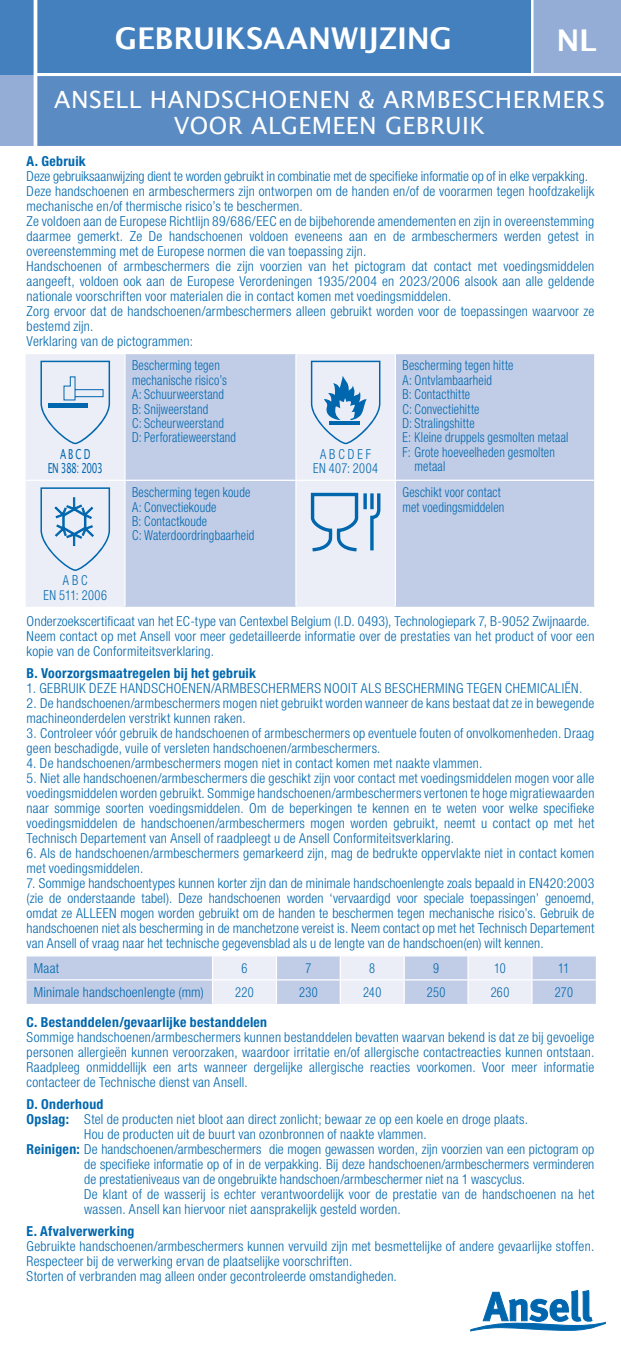
<style>
.page{position:relative;width:621px;height:1347px;background:#fff}
.page>*{position:absolute;margin:0;border:0;box-sizing:border-box;transform-origin:0 0}
.t1{font:700 30px "Lucida Grande";letter-spacing:-.01em;color:#fff}
.t2{font:23.75px/26.2px "Lucida Grande";letter-spacing:.02em;color:#fff;text-align:center}
.t3{font:300 condensed 13.75px/15px "Helvetica Neue LT Std";letter-spacing:.015em;color:#0067ae}
.t4{font:300 condensed 13.75px/14.2px "Helvetica Neue LT Std";letter-spacing:.015em;color:#0067ae;scale:.9 1}
.t5{font:700 condensed 13.75px "Helvetica Neue LT Std";letter-spacing:.025em;color:#0067ae}
.t6{font:300 condensed 13.75px "Helvetica Neue LT Std";letter-spacing:.035em;color:#0067ae}
.t7{font:13.75px/14.5px "Lucida Grande";letter-spacing:-.045em;color:#0067ae;text-align:center;scale:.65 1}
.t8{font:300 condensed 13.75px/14.2px "Helvetica Neue LT Std";letter-spacing:.04em;color:#0067ae;text-align:center;scale:.9 1}
.t9{font:300 condensed 13.75px/14.2px "Helvetica Neue LT Std";letter-spacing:.035em;color:#0067ae;text-align:center;scale:.9 1}
.s1{font-weight:700}
</style>
<div class="page">
<div style="left:0;top:0;width:620px;height:146px;background:#94add6"></div>
<div style="left:0;top:0;width:35px;height:75px;background:#4380bd"></div>
<div style="left:37px;top:76px;width:583px;height:70px;background:#5a8bc3"></div>
<div style="left:37px;top:0;width:493px;height:74px;background:#4380bd"></div>
<hr style="left:34px;top:0;width:3px;height:146px;background:#fff">
<hr style="left:35px;top:74px;width:585px;height:2px;background:#fff">
<hr style="left:530px;top:0;width:3px;height:75px;background:#fff">
<hr style="left:620px;top:0;width:1px;height:146px;background:#94add6">
<div style="left:26px;top:354px;width:99px;height:253px;background:#eceef7"></div>
<svg style="left:125px;top:354px;width:469px;height:253px;background:#c7d1e9"></svg>
<hr style="left:593px;top:354px;width:2px;height:125px;background:#fff">
<hr style="left:26px;top:479px;width:99px;height:2px;background:#fff">
<hr style="left:124px;top:354px;width:1px;height:125px;background:#fff">
<hr style="left:125px;top:479px;width:171px;height:2px;background:#fff">
<hr style="left:124px;top:481px;width:1px;height:125px;background:#fff">
<hr style="left:295px;top:354px;width:1px;height:125px;background:#fff">
<hr style="left:394px;top:354px;width:1px;height:125px;background:#fff">
<hr style="left:296px;top:479px;width:99px;height:2px;background:#fff">
<hr style="left:295px;top:481px;width:1px;height:125px;background:#fff">
<hr style="left:395px;top:479px;width:200px;height:2px;background:#fff">
<hr style="left:394px;top:481px;width:1px;height:125px;background:#fff">
<hr style="left:593px;top:481px;width:2px;height:125px;background:#fff">
<svg style="left:40px;top:361px;width:70px;height:83px;background:#cfddee"></svg>
<svg style="left:310px;top:361px;width:70px;height:83px;background:#b9d1e7"></svg>
<svg style="left:40px;top:487px;width:70px;height:84px;background:#c7d9eb"></svg>
<svg style="left:310px;top:493px;width:70px;height:58px;background:#b3cde5"></svg>
<svg style="left:27px;top:956px;width:568px;height:47px;background:#d0d9ec"></svg>
<hr style="left:27px;top:979px;width:185px;height:1px;background:#fff">
<hr style="left:212px;top:979px;width:64px;height:1px;background:#fff">
<hr style="left:276px;top:979px;width:64px;height:1px;background:#fff">
<hr style="left:340px;top:979px;width:64px;height:1px;background:#fff">
<hr style="left:404px;top:979px;width:63px;height:1px;background:#fff">
<hr style="left:467px;top:979px;width:64px;height:1px;background:#fff">
<hr style="left:531px;top:979px;width:64px;height:1px;background:#fff">
<svg style="left:470px;top:1290px;width:134px;height:40px"></svg>
<h1 class="t1" style="left:115px;top:21px;width:338px">GEBRUIKSAANWIJZING</h1>
<h1 class="t1" style="left:556px;top:23px;width:42px">NL</h1>
<h2 class="t2" style="left:54px;top:87px;width:552px">ANSELLÊ HANDSCHOENENÊ &amp;Ê ARMBESCHERMERSÊ<br>VOORÊ ALGEMEENÊ GEBRUIK</h2>
<p class="t5" style="left:27px;top:153px;width:61px">A. Gebruik</p>
<p class="t3" style="left:27px;top:168px;width:568px">Deze gebruiksaanwijzing dient te worden gebruikt in combinatie met de specifieke informatie op of in elke verpakking.<br>Deze handschoenen en armbeschermers zijn ontworpen om de handen en/of de voorarmen tegen hoofdzakelijk mechanische en/of thermische risico’s te beschermen.<br>Ze voldoen aan de Europese Richtlijn 89/686/EEC en de bijbehorende amendementen en zijn in overeenstemming daarmee gemerkt. Ze De handschoenen voldoen eveneens aan en de armbeschermers werden getest in overeenstemming met de Europese normen die van toepassing zijn.<br>Handschoenen of armbeschermers die zijn voorzien van het pictogram dat contact met voedingsmiddelen aangeeft, voldoen ook aan de Europese Verordeningen 1935/2004 en 2023/2006 alsook aan alle geldende nationale voorschriften voor materialen die in contact komen met voedingsmiddelen.<br>Zorg ervoor dat de handschoenen/armbeschermers alleen gebruikt worden voor de toepassingen waarvoor ze bestemd zijn.<br>Verklaring van de pictogrammen:</p>
<p class="t7" style="left:48px;top:447px;width:86px">AÊ BÊ CÊ D<br>ENÊ 388:Ê 2003</p>
<p class="t9" style="left:44px;top:573px;width:72px">A B C<br>EN 511: 2006</p>
<p class="t4" style="left:132px;top:358px;width:117px">Bescherming tegen mechanische risico’s<br>A: Schuurweerstand<br>B: Snijweerstand<br>C: Scheurweerstand<br>D: Perforatieweerstand</p>
<p class="t8" style="left:313px;top:446px;width:73px">A B C D E F<br>EN 407: 2004</p>
<p class="t4" style="left:402px;top:358px;width:125px">Bescherming tegen hitte</p>
<p class="t4" style="left:402px;top:373px;width:101px">A: Ontvlambaarheid</p>
<p class="t4" style="left:402px;top:387px;width:77px">B: Contacthitte</p>
<p class="t4" style="left:402px;top:401px;width:87px">C: Convectiehitte</p>
<p class="t4" style="left:402px;top:416px;width:82px">D: Stralingshitte</p>
<p class="t4" style="left:402px;top:430px;width:186px">E: Kleine druppels gesmolten metaal</p>
<p class="t4" style="left:402px;top:444px;width:171px">F: Grote hoeveelheden gesmolten</p>
<p class="t4" style="left:414px;top:459px;width:36px">metaal</p>
<p class="t4" style="left:132px;top:485px;width:137px">Bescherming tegen koude<br>A: Convectiekoude<br>B: Contactkoude<br>C: Waterdoordringbaarheid</p>
<p class="t4" style="left:402px;top:485px;width:115px">Geschikt voor contact met voedingsmiddelen</p>
<p class="t3" style="left:27px;top:613px;width:569px">Onderzoekscertificaat van het EC-type van Centexbel Belgium (I.D. 0493), Technologiepark 7, B-9052 Zwijnaarde.<br>Neem contact op met Ansell voor meer gedetailleerde informatie over de prestaties van het product of voor een kopie van de Conformiteitsverklaring.</p>
<p class="t5" style="left:27px;top:665px;width:231px">B. Voorzorgsmaatregelen bij het gebruik</p>
<p class="t6" style="left:27px;top:680px;width:556px">1. GEBRUIK DEZE HANDSCHOENEN/ARMBESCHERMERS NOOIT ALS BESCHERMING TEGEN CHEMICALIËN.</p>
<p class="t3" style="left:27px;top:695px;width:569px">2. De handschoenen/armbeschermers mogen niet gebruikt worden wanneer de kans bestaat dat ze in bewegende machineonderdelen verstrikt kunnen raken.</p>
<p class="t3" style="left:27px;top:725px;width:568px">3. Controleer vóór gebruik de handschoenen of armbeschermers op eventuele fouten of onvolkomenheden. Draag geen beschadigde, vuile of versleten handschoenen/armbeschermers.</p>
<p class="t3" style="left:27px;top:755px;width:457px">4. De handschoenen/armbeschermers mogen niet in contact komen met naakte vlammen.</p>
<p class="t3" style="left:27px;top:770px;width:569px;text-align:justify">5. Niet alle handschoenen/armbeschermers die geschikt zijn voor contact met voedingsmiddelen mogen voor alle voedingsmiddelen worden gebruikt. Sommige handschoenen/armbeschermers vertonen te hoge migratiewaarden naar sommige soorten voedingsmiddelen. Om de beperkingen te kennen en te weten voor welke specifieke voedingsmiddelen de handschoenen/armbeschermers mogen worden gebruikt, neemt u contact op met het Technisch Departement van Ansell of raadpleegt u de Ansell Conformiteitsverklaring.</p>
<p class="t3" style="left:27px;top:845px;width:568px">6. Als de handschoenen/armbeschermers gemarkeerd zijn, mag de bedrukte oppervlakte niet in contact komen met voedingsmiddelen.</p>
<p class="t3" style="left:27px;top:875px;width:568px;text-align:justify">7. Sommige handschoentypes kunnen korter zijn dan de minimale handschoenlengte zoals bepaald in EN420:2003 (zie de onderstaande tabel). Deze handschoenen worden ‘vervaardigd voor speciale toepassingen’ genoemd, omdat ze ALLEEN mogen worden gebruikt om de handen te beschermen tegen mechanische risico’s. Gebruik de handschoenen niet als bescherming in de manchetzone vereist is. Neem contact op met het Technisch Departement van Ansell of vraag naar het technische gegevensblad als u de lengte van de handschoen(en) wilt kennen.</p>
<p class="t3" style="left:34px;top:960px;width:27px">Maat</p>
<p class="t4" style="left:241px;top:960px;width:8px">6</p>
<p class="t4" style="left:305px;top:960px;width:8px">7</p>
<p class="t4" style="left:369px;top:960px;width:8px">8</p>
<p class="t4" style="left:433px;top:960px;width:8px">9</p>
<p class="t4" style="left:493px;top:960px;width:14px">10</p>
<p class="t4" style="left:557px;top:960px;width:14px">11</p>
<p class="t3" style="left:34px;top:984px;width:171px">Minimale handschoenlengte (mm)</p>
<p class="t4" style="left:235px;top:984px;width:22px">220</p>
<p class="t4" style="left:299px;top:984px;width:22px">230</p>
<p class="t4" style="left:363px;top:984px;width:22px">240</p>
<p class="t4" style="left:426px;top:984px;width:22px">250</p>
<p class="t4" style="left:490px;top:984px;width:22px">260</p>
<p class="t4" style="left:554px;top:984px;width:22px">270</p>
<p class="t5" style="left:27px;top:1013px;width:242px">C. Bestanddelen/gevaarlijke bestanddelen</p>
<p class="t3" style="left:27px;top:1029px;width:569px;text-align:justify">Sommige handschoenen/armbeschermers kunnen bestanddelen bevatten waarvan bekend is dat ze bij gevoelige personen allergieën kunnen veroorzaken, waardoor irritatie en/of allergische contactreacties kunnen ontstaan.<br>Raadpleeg onmiddellijk een arts wanneer dergelijke allergische reacties voorkomen. Voor meer informatie contacteer de Technische dienst van Ansell.</p>
<p class="t5" style="left:27px;top:1095px;width:78px">D. Onderhoud</p>
<p class="t3" style="left:27px;top:1111px;width:502px"><span class="s1">Opslag:</span> Stel de producten niet bloot aan direct zonlicht; bewaar ze op een koele en droge plaats.</p>
<p class="t3" style="left:84px;top:1126px;width:344px">Hou de producten uit de buurt van ozonbronnen of naakte vlammen.</p>
<p class="t3" style="left:27px;top:1141px;width:568px"><span class="s1">Reinigen:</span> De handschoenen/armbeschermers die mogen gewassen worden, zijn voorzien van een pictogram op</p>
<p class="t3" style="left:84px;top:1156px;width:511px">de specifieke informatie op of in de verpakking. Bij deze handschoenen/armbeschermers verminderen</p>
<p class="t3" style="left:84px;top:1171px;width:442px">de prestatieniveaus van de ongebruikte handschoen/armbeschermer niet na 1 wascyclus.</p>
<p class="t3" style="left:84px;top:1186px;width:511px">De klant of de wasserij is echter verantwoordelijk voor de prestatie van de handschoenen na het</p>
<p class="t3" style="left:84px;top:1201px;width:317px">wassen. Ansell kan hiervoor niet aansprakelijk gesteld worden.</p>
<p class="t5" style="left:27px;top:1222px;width:109px">E. Afvalverwerking</p>
<p class="t3" style="left:27px;top:1238px;width:568px">Gebruikte handschoenen/armbeschermers kunnen vervuild zijn met besmettelijke of andere gevaarlijke stoffen.<br>Respecteer bij de verwerking ervan de plaatselijke voorschriften.<br>Storten of verbranden mag alleen onder gecontroleerde omstandigheden.</p>
</div>
